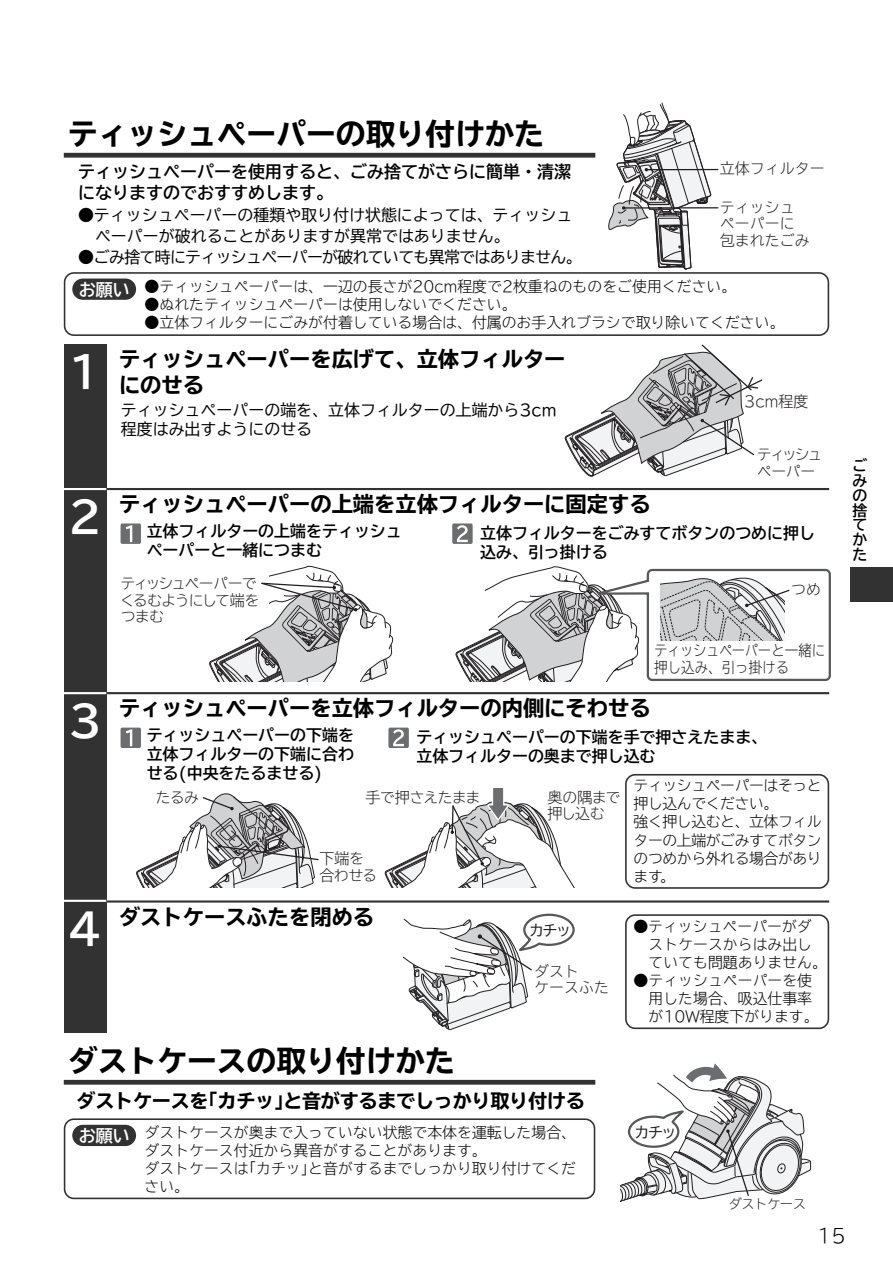
<style>
.page{position:relative;width:893px;height:1263px;background:#fff}
.page>*{position:absolute;margin:0;border:0;box-sizing:border-box;transform-origin:0 0}
.t1{font:700 42.45px "TBUD Go Std";color:#fff}
.t2{font:700 expanded 29.7px "TBUD Go Std";color:#000}
.t3{font:700 expanded 21.3px/25.5px "TBUD Go Std";color:#000}
.t4{font:700 expanded 19.2px "TBUD Go Std";letter-spacing:-.015em;color:#000}
.t5{font:300 19.2px "TBUD Go Std Super";color:#000}
.t6{font:700 16.95px/21.3px "TBUD Go Std";color:#000}
.t7{font:700 16.95px "TBUD Go Std";color:#fff}
.t8{font:700 15.9px/19.2px "TBUD Go Std";color:#000}
.t9{font:15.9px/19.2px "TBUD Go Std";color:#000}
.t10{font:15.9px "TBUD Go Std";letter-spacing:-.045em;color:#000}
.t11{font:15px/16.5px "TBUD Go Std Super Light 90 pv RKSJ H";color:#231f20}
.t12{font:15px/16.5px "TBUD Go Std Super Light 90 pv RKSJ H";color:#231f20;scale:.9 1}
.t13{font:15px/16.5px "TBUD Go Std Super Light 90 pv RKSJ H";letter-spacing:-.07em;color:#231f20}
.t14{font:15px/16.5px "TBUD Go Std Super Light 90 pv RKSJ H";letter-spacing:-.02em;color:#231f20}
.t15{font:15px/16.5px "TBUD Go Std Super Light 90 pv RKSJ H";letter-spacing:-.13em;color:#231f20}
.t16{font:15px/16.5px "TBUD Go Std Super Light 90 pv RKSJ H";letter-spacing:-.04em;color:#231f20}
.t17{font:15px "TBUD Go Std Super Light 90 pv RKSJ H";letter-spacing:-.06em;color:#231f20}
.t18{font:15px "TBUD Go Std Regular 90 pv RKSJ H";letter-spacing:-.1em;color:#231f20}
.t19{font:300 14.85px/18px "TBUD Go Std Super";color:#000}
.t20{font:300 14.85px/18px "TBUD Go Std Super";letter-spacing:-.03em;color:#000}
.t21{font:700 14.85px/14.9px "TBUD Go Std";color:#000;text-align:justify}
.t22{font:13.5px "TBUD Go Std Super Light 90 pv RKSJ H";letter-spacing:-.05em;color:#231f20}
</style>
<div class="page">
<div style="left:64px;top:344px;width:42px;height:689px;background:#323232"></div>
<svg style="left:404px;top:914px;width:171px;height:116px"></svg>
<svg style="left:565px;top:344px;width:198px;height:133px"></svg>
<svg style="left:209px;top:565px;width:184px;height:116px"></svg>
<svg style="left:455px;top:566px;width:376px;height:116px"></svg>
<svg style="left:384px;top:788px;width:191px;height:100px"></svg>
<svg style="left:136px;top:793px;width:183px;height:95px"></svg>
<svg style="left:625px;top:914px;width:204px;height:115px"></svg>
<div style="left:452px;top:523px;width:21px;height:21px;background:#6c6d70;border-radius:2px"></div>
<svg style="left:457px;top:525px;width:11px;height:17px"></svg>
<div style="left:121px;top:523px;width:20px;height:21px;background:#6c6d70;border-radius:2px"></div>
<svg style="left:126px;top:525px;width:6px;height:17px"></svg>
<svg style="left:64px;top:272px;width:765px;height:64px"></svg>
<hr style="left:646px;top:169px;width:72px;height:1px;background:#231f20">
<hr style="left:624px;top:207px;width:94px;height:2px;background:#231f20">
<svg style="left:608px;top:102px;width:103px;height:167px"></svg>
<div style="left:388px;top:728px;width:21px;height:20px;background:#6c6d70;border-radius:2px"></div>
<svg style="left:393px;top:729px;width:11px;height:17px"></svg>
<div style="left:121px;top:728px;width:20px;height:20px;background:#6c6d70;border-radius:2px"></div>
<svg style="left:126px;top:729px;width:6px;height:17px"></svg>
<svg style="left:625px;top:774px;width:204px;height:115px"></svg>
<div style="left:64px;top:153px;width:531px;height:5px;background:#323232"></div>
<div style="left:64px;top:1080px;width:531px;height:5px;background:#323232"></div>
<hr style="left:106px;top:488px;width:723px;height:2px;background:#323232">
<hr style="left:106px;top:692px;width:723px;height:2px;background:#323232">
<hr style="left:106px;top:900px;width:723px;height:2px;background:#323232">
<hr style="left:64px;top:488px;width:42px;height:2px;background:#fff">
<hr style="left:64px;top:692px;width:42px;height:2px;background:#fff">
<hr style="left:64px;top:900px;width:42px;height:2px;background:#fff">
<div style="left:72px;top:279px;width:64px;height:21px;background:#323232;border-radius:11px"></div>
<svg style="left:620px;top:1063px;width:191px;height:139px"></svg>
<svg style="left:64px;top:1118px;width:531px;height:81px"></svg>
<div style="left:72px;top:1125px;width:64px;height:21px;background:#323232;border-radius:11px"></div>
<div style="left:850px;top:568px;width:43px;height:34px;background:#323232"></div>
<h2 class="t2" style="left:68px;top:118px;width:478px">ティッシュペーパーの取り付けかた</h2>
<p class="t11" style="left:720px;top:160px;width:106px">立体フィルター</p>
<p class="t6" style="left:78px;top:161px;width:495px">ティッシュペーパーを使用すると、ごみ捨てがさらに簡単・清潔になりますのでおすすめします。</p>
<p class="t9" style="left:95px;top:204px;width:479px;line-height:21.3px;text-indent:-17px">●ティッシュペーパーの種類や取り付け状態によっては、ティッシュペーパーが破れることがありますが異常ではありません。</p>
<p class="t10" style="left:78px;top:244px;width:505px">●ごみ捨て時にティッシュペーパーが破れていても異常ではありません。</p>
<p class="t19" style="left:145px;top:277px;width:593px">●ティッシュペーパーは、一辺の長さが20cm程度で2枚重ねのものをご使用ください。</p>
<p class="t19" style="left:145px;top:295px;width:374px">●ぬれたティッシュペーパーは使用しないでください。</p>
<p class="t19" style="left:145px;top:313px;width:641px">●立体フィルターにごみが付着している場合は、付属のお手入れブラシで取り除いてください。</p>
<p class="t11" style="left:720px;top:198px;width:91px">ティッシュペーパーに包まれたごみ</p>
<p class="t7" style="left:79px;top:275px;width:53px">お願い</p>
<h3 class="t3" style="left:68px;top:347px;width:499px;text-indent:51px">ティッシュペーパーを広げて、立体フィルター<br><sup>1</sup> にのせる</h3>
<p class="t9" style="left:121px;top:400px;width:437px">ティッシュペーパーの端を、立体フィルターの上端から3cm程度はみ出すようにのせる</p>
<p class="t14" style="left:744px;top:392px;width:66px">3cm程度</p>
<p class="t15" style="left:757px;top:446px;width:67px">ティッシュペーパー</p>
<h1 class="t1" style="left:68px;top:482px;width:35px">2</h1>
<h3 class="t3" style="left:119px;top:492px;width:533px">ティッシュペーパーの上端を立体フィルターに固定する</h3>
<p class="t8" style="left:147px;top:522px;width:257px">立体フィルターの上端をティッシュペーパーと一緒につまむ</p>
<p class="t8" style="left:480px;top:523px;width:336px">立体フィルターをごみすてボタンのつめに押し込み、引っ掛ける</p>
<p class="t13" style="left:120px;top:575px;width:141px">ティッシュペーパーでくるむようにして端をつまむ</p>
<p class="t14" style="left:791px;top:581px;width:31px">つめ</p>
<p class="t12" style="left:654px;top:642px;width:192px">ティッシュペーパーと一緒に押し込み、引っ掛ける</p>
<p class="t21" style="left:853px;top:458px;width:16px">ごみの捨てかた</p>
<h1 class="t1" style="left:68px;top:686px;width:35px">3</h1>
<h1 class="t1" style="left:68px;top:895px;width:35px">4</h1>
<h3 class="t3" style="left:119px;top:696px;width:533px">ティッシュペーパーを立体フィルターの内側にそわせる</h3>
<p class="t8" style="left:147px;top:726px;width:209px;text-align:justify">ティッシュペーパーの下端を立体フィルターの下端に合わせる(中央をたるませる)</p>
<p class="t8" style="left:416px;top:728px;width:352px">ティッシュペーパーの下端を手で押さえたまま、立体フィルターの奥まで押し込む</p>
<p class="t20" style="left:634px;top:776px;width:190px">ティッシュペーパーはそっと押し込んでください。<br>強く押し込むと、立体フィルターの上端がごみすてボタンのつめから外れる場合があります。</p>
<p class="t17" style="left:366px;top:785px;width:117px">手で押さえたまま</p>
<p class="t16" style="left:548px;top:788px;width:74px">奥の隅まで押し込む</p>
<p class="t14" style="left:156px;top:788px;width:45px">たるみ</p>
<p class="t14" style="left:319px;top:850px;width:59px">下端を合わせる</p>
<h3 class="t3" style="left:119px;top:904px;width:257px">ダストケースふたを閉める</h3>
<p class="t18" style="left:529px;top:918px;width:43px">カチッ</p>
<p class="t11" style="left:534px;top:962px;width:76px">ダスト<br>ケースふた</p>
<p class="t19" style="left:648px;top:917px;width:180px;text-indent:-15px">●ティッシュペーパーがダストケースからはみ出していても問題ありません。</p>
<p class="t19" style="left:648px;top:971px;width:172px;text-indent:-15px">●ティッシュペーパーを使用した場合、吸込仕事率が10W程度下がります。</p>
<h2 class="t2" style="left:68px;top:1045px;width:388px">ダストケースの取り付けかた</h2>
<p class="t4" style="left:77px;top:1090px;width:510px">ダストケースを｢カチッ｣と音がするまでしっかり取り付ける</p>
<p class="t7" style="left:79px;top:1122px;width:53px">お願い</p>
<p class="t19" style="left:145px;top:1123px;width:433px">ダストケースが奥まで入っていない状態で本体を運転した場合、ダストケース付近から異音がすることがあります。<br>ダストケースは｢カチッ｣と音がするまでしっかり取り付けてください。</p>
<p class="t18" style="left:635px;top:1120px;width:43px">カチッ</p>
<p class="t22" style="left:729px;top:1193px;width:79px">ダストケース</p>
<p class="t5" style="left:817px;top:1219px;width:30px">15</p>
</div>
